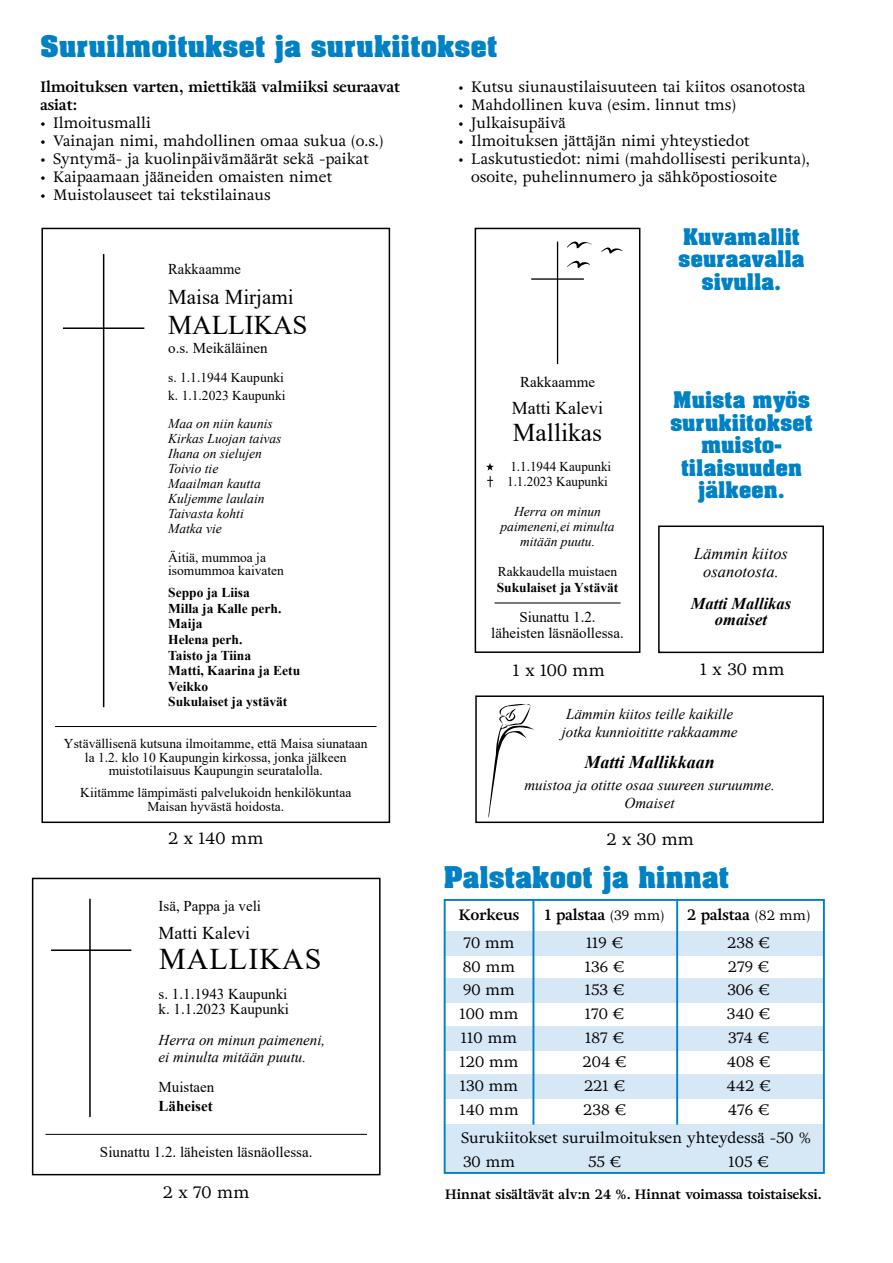
<style>
.page{position:relative;width:893px;height:1263px;background:#fff}
.page>*{position:absolute;margin:0;border:0;box-sizing:border-box;transform-origin:0 0}
.t1{font:30px "Times New Roman";letter-spacing:.035em;color:#000}
.t2{font:27px "Times New Roman";color:#000}
.t3{font:700 25.5px "Aachen";letter-spacing:.03em;color:#0081c3}
.t4{font:25.5px "Times New Roman";color:#000}
.t5{font:21px "Times New Roman";color:#000}
.t6{font:700 19.5px/22.5px "Aachen";letter-spacing:.03em;color:#0081c3;text-align:center}
.t7{font:18px "Times New Roman";color:#000}
.t8{font:italic 700 18px "Times New Roman";color:#000}
.t9{font:16.5px "Adriane Text";color:#000}
.t10{font:italic 16.5px/18px "Times New Roman";color:#000;text-align:center}
.t11{font:italic 700 16.5px/16.5px "Times New Roman";color:#000;text-align:center}
.t12{font:15px/18px "Adriane Text";color:#000}
.t13{font:15px/16.5px "Times New Roman";color:#000;text-align:center}
.t14{font:italic 15px/18px "Times New Roman";color:#000}
.t15{font:700 15px/18px "Adriane Text";color:#000}
.t16{font:700 15px "Times New Roman";color:#000}
.t17{font:13.5px/13.5px "Times New Roman";color:#000}
.t18{font:italic 13.5px/15px "Times New Roman";color:#000;text-align:center}
.t19{font:700 13.5px/15.6px "Times New Roman";color:#000}
.t20{font:700 13.5px "Adriane Text";color:#000}
.s1{font-weight:400;font-size:13.5px}
</style>
<div class="page">
<svg style="left:486px;top:463px;width:8px;height:24px"></svg>
<hr style="left:557px;top:241px;width:1px;height:123px;background:#000">
<hr style="left:531px;top:278px;width:53px;height:2px;background:#000">
<hr style="left:494px;top:602px;width:127px;height:1px;background:#000">
<div style="left:475px;top:228px;width:165px;height:425px;border:2px solid #000"></div>
<div style="left:658px;top:525px;width:166px;height:128px;border:2px solid #000"></div>
<div style="left:475px;top:695px;width:349px;height:128px;border:2px solid #000"></div>
<div style="left:32px;top:878px;width:349px;height:297px;border:2px solid #000"></div>
<hr style="left:89px;top:899px;width:2px;height:218px;background:#000">
<hr style="left:51px;top:949px;width:80px;height:2px;background:#000">
<hr style="left:45px;top:1134px;width:322px;height:1px;background:#000">
<div style="left:41px;top:228px;width:349px;height:595px;border:2px solid #000"></div>
<hr style="left:55px;top:726px;width:322px;height:1px;background:#000">
<hr style="left:103px;top:254px;width:1px;height:453px;background:#000">
<hr style="left:63px;top:327px;width:81px;height:2px;background:#000">
<div style="left:445px;top:931px;width:378px;height:24px;background:#d6e7f6"></div>
<div style="left:445px;top:978px;width:378px;height:24px;background:#d6e7f6"></div>
<div style="left:445px;top:1026px;width:378px;height:24px;background:#d6e7f6"></div>
<div style="left:445px;top:1074px;width:378px;height:24px;background:#d6e7f6"></div>
<div style="left:445px;top:1124px;width:378px;height:48px;background:#d6e7f6"></div>
<div style="left:444px;top:899px;width:381px;height:275px;border:2px solid #0081c3"></div>
<hr style="left:532px;top:901px;width:2px;height:223px;background:#0081c3">
<hr style="left:676px;top:901px;width:2px;height:223px;background:#0081c3">
<svg style="left:567px;top:242px;width:25px;height:6px"></svg>
<svg style="left:567px;top:261px;width:23px;height:7px"></svg>
<svg style="left:601px;top:247px;width:22px;height:7px"></svg>
<svg style="left:488px;top:704px;width:47px;height:113px"></svg>
<h3 class="t3" style="left:40px;top:27px;width:458px">Suruilmoitukset ja surukiitokset</h3>
<p class="t15" style="left:40px;top:77px;width:361px">Ilmoituksen varten, miettikää valmiiksi seuraavat asiat:</p>
<p class="t12" style="left:40px;top:113px;width:112px">• Ilmoitusmalli</p>
<p class="t12" style="left:40px;top:131px;width:345px">• Vainajan nimi, mahdollinen omaa sukua (o.s.)</p>
<p class="t12" style="left:40px;top:149px;width:330px">• Syntymä- ja kuolinpäivämäärät sekä -paikat</p>
<p class="t12" style="left:40px;top:167px;width:293px">• Kaipaamaan jääneiden omaisten nimet</p>
<p class="t12" style="left:40px;top:185px;width:232px">• Muistolauseet tai tekstilainaus</p>
<p class="t13" style="left:168px;top:260px;width:74px">Rakkaamme</p>
<h3 class="t5" style="left:168px;top:282px;width:127px">Maisa Mirjami</h3>
<h2 class="t2" style="left:168px;top:306px;width:141px">MALLIKAS</h2>
<p class="t13" style="left:168px;top:340px;width:101px">o.s. Meikäläinen</p>
<p class="t17" style="left:168px;top:368px;width:119px;line-height:17.7px">s. 1.1.1944 Kaupunki k. 1.1.2023 Kaupunki</p>
<p class="t18" style="left:168px;top:416px;width:115px;text-align:left">Maa on niin kaunis<br>Kirkas Luojan taivas<br>Ihana on sielujen<br>Toivio tie<br>Maailman kautta<br>Kuljemme laulain<br>Taivasta kohti<br>Matka vie</p>
<p class="t17" style="left:168px;top:550px;width:117px">Äitiä, mummoa ja isomummoa kaivaten</p>
<p class="t19" style="left:168px;top:584px;width:133px">Seppo ja Liisa<br>Milla ja Kalle perh.<br>Maija<br>Helena perh.<br>Taisto ja Tiina<br>Matti, Kaarina ja Eetu<br>Veikko<br>Sukulaiset ja ystävät</p>
<p class="t17" style="left:64px;top:737px;width:305px;text-align:center">Ystävällisenä kutsuna ilmoitamme, että Maisa siunataan la 1.2. klo 10 Kaupungin kirkossa, jonka jälkeen muistotilaisuus Kaupungin seuratalolla.</p>
<p class="t17" style="left:80px;top:786px;width:273px;text-align:center">Kiitämme lämpimästi palvelukoidn henkilökuntaa<br>Maisan hyvästä hoidosta.</p>
<p class="t9" style="left:168px;top:827px;width:97px">2 x 140 mm</p>
<p class="t13" style="left:159px;top:897px;width:104px">Isä, Pappa ja veli</p>
<p class="t7" style="left:159px;top:920px;width:93px">Matti Kalevi</p>
<h1 class="t1" style="left:159px;top:938px;width:164px">MALLIKAS</h1>
<p class="t13" style="left:159px;top:986px;width:132px;line-height:15px;text-align:left">s. 1.1.1943 Kaupunki k. 1.1.2023 Kaupunki</p>
<p class="t14" style="left:159px;top:1032px;width:168px;line-height:16.5px">Herra on minun paimeneni, ei minulta mitään puutu.</p>
<p class="t13" style="left:159px;top:1078px;width:57px">Muistaen</p>
<p class="t16" style="left:159px;top:1095px;width:56px">Läheiset</p>
<p class="t13" style="left:100px;top:1143px;width:214px">Siunattu 1.2. läheisten läsnäollessa.</p>
<p class="t9" style="left:163px;top:1181px;width:88px">2 x 70 mm</p>
<p class="t12" style="left:458px;top:77px;width:349px">• Kutsu siunaustilaisuuteen tai kiitos osanotosta</p>
<p class="t12" style="left:458px;top:95px;width:279px">• Mahdollinen kuva (esim. linnut tms)</p>
<p class="t12" style="left:458px;top:113px;width:109px">• Julkaisupäivä</p>
<p class="t12" style="left:458px;top:131px;width:293px">• Ilmoituksen jättäjän nimi yhteystiedot</p>
<p class="t12" style="left:471px;top:149px;width:340px;text-indent:-13px">• Laskutustiedot: nimi (mahdollisesti perikunta), osoite, puhelinnumero ja sähköpostiosoite</p>
<h3 class="t6" style="left:679px;top:225px;width:127px">Kuvamallit seuraavalla sivulla.</h3>
<p class="t13" style="left:520px;top:373px;width:76px">Rakkaamme</p>
<p class="t7" style="left:512px;top:395px;width:93px">Matti Kalevi</p>
<h3 class="t4" style="left:513px;top:414px;width:91px">Mallikas</h3>
<p class="t17" style="left:507px;top:458px;width:106px;line-height:15px">1.1.1944 Kaupunki<br>1.1.2023 Kaupunki</p>
<p class="t18" style="left:501px;top:504px;width:115px">Herra on minun paimeneni,ei minulta mitään puutu.</p>
<p class="t17" style="left:498px;top:564px;width:121px">Rakkaudella muistaen</p>
<p class="t19" style="left:497px;top:580px;width:123px">Sukulaiset ja Ystävät</p>
<p class="t13" style="left:491px;top:608px;width:134px">Siunattu 1.2. läheisten läsnäollessa.</p>
<p class="t9" style="left:513px;top:659px;width:94px">1 x 100 mm</p>
<h3 class="t6" style="left:670px;top:388px;width:144px">Muista myös surukiitokset muisto&shy;tilaisuuden jälkeen.</h3>
<p class="t10" style="left:694px;top:544px;width:95px">Lämmin kiitos osanotosta.</p>
<p class="t11" style="left:691px;top:594px;width:102px">Matti Mallikas omaiset</p>
<p class="t9" style="left:700px;top:657px;width:86px">1 x 30 mm</p>
<p class="t14" style="left:562px;top:704px;width:177px">Lämmin kiitos teille kaikille jotka kunnioititte rakkaamme</p>
<p class="t8" style="left:584px;top:749px;width:132px">Matti Mallikkaan</p>
<p class="t14" style="left:524px;top:776px;width:252px;text-align:center">muistoa ja otitte osaa suureen suruumme.<br>Omaiset</p>
<p class="t9" style="left:606px;top:827px;width:89px">2 x 30 mm</p>
<h3 class="t3" style="left:444px;top:858px;width:287px">Palstakoot ja hinnat</h3>
<p class="t15" style="left:459px;top:905px;width:62px">Korkeus</p>
<p class="t15" style="left:545px;top:905px;width:121px">1 palstaa <span class="s1">(39 mm)</span></p>
<p class="t15" style="left:687px;top:905px;width:125px">2 palstaa <span class="s1">(82 mm)</span></p>
<p class="t12" style="left:463px;top:933px;width:53px">70 mm</p>
<p class="t12" style="left:586px;top:933px;width:39px">119 €</p>
<p class="t12" style="left:727px;top:933px;width:44px">238 €</p>
<p class="t12" style="left:463px;top:957px;width:54px">80 mm</p>
<p class="t12" style="left:585px;top:957px;width:41px">136 €</p>
<p class="t12" style="left:728px;top:957px;width:43px">279 €</p>
<p class="t12" style="left:463px;top:981px;width:53px">90 mm</p>
<p class="t12" style="left:585px;top:981px;width:41px">153 €</p>
<p class="t12" style="left:727px;top:981px;width:44px">306 €</p>
<p class="t12" style="left:460px;top:1005px;width:61px">100 mm</p>
<p class="t12" style="left:585px;top:1005px;width:41px">170 €</p>
<p class="t12" style="left:727px;top:1005px;width:45px">340 €</p>
<p class="t12" style="left:461px;top:1029px;width:58px">110 mm</p>
<p class="t12" style="left:585px;top:1029px;width:40px">187 €</p>
<p class="t12" style="left:728px;top:1029px;width:43px">374 €</p>
<p class="t12" style="left:459px;top:1052px;width:61px">120 mm</p>
<p class="t12" style="left:583px;top:1052px;width:46px">204 €</p>
<p class="t12" style="left:727px;top:1052px;width:45px">408 €</p>
<p class="t12" style="left:460px;top:1076px;width:60px">130 mm</p>
<p class="t12" style="left:584px;top:1076px;width:43px">221 €</p>
<p class="t12" style="left:726px;top:1076px;width:46px">442 €</p>
<p class="t12" style="left:459px;top:1100px;width:61px">140 mm</p>
<p class="t12" style="left:583px;top:1100px;width:44px">238 €</p>
<p class="t12" style="left:461px;top:1095px;width:351px;line-height:28px;text-indent:267px">476 €<br>Surukiitokset suruilmoituksen yhteydessä -50 %</p>
<p class="t12" style="left:463px;top:1152px;width:54px">30 mm</p>
<p class="t12" style="left:588px;top:1152px;width:35px">55 €</p>
<p class="t12" style="left:728px;top:1152px;width:42px">105 €</p>
<p class="t20" style="left:445px;top:1185px;width:378px">Hinnat sisältävät alv:n 24 %. Hinnat voimassa toistaiseksi.</p>
</div>
